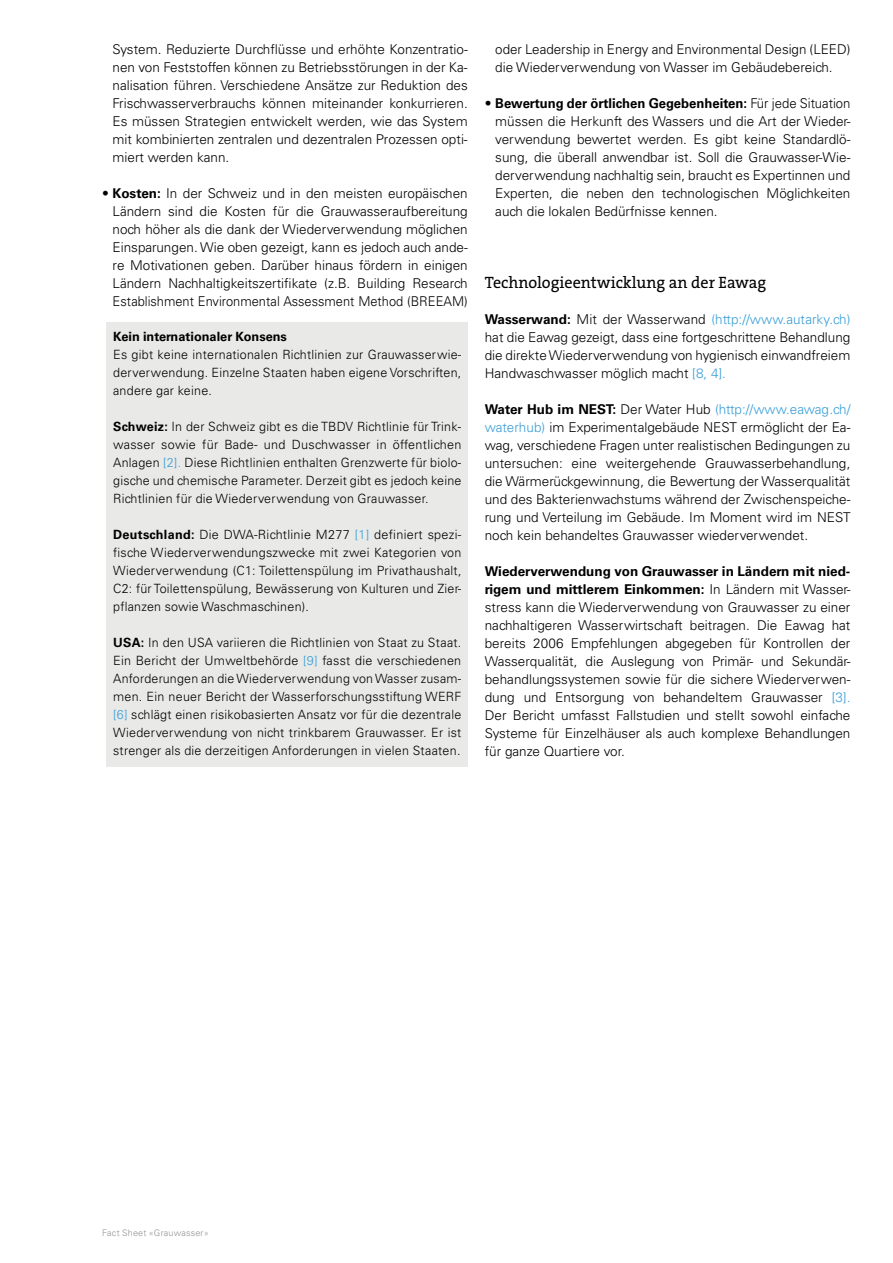
<style>
.page{position:relative;width:893px;height:1263px;background:#fff}
.page>*{position:absolute;margin:0;border:0;box-sizing:border-box;transform-origin:0 0}
.t1{font:16.5px "The Serif B5 Plain";color:#000}
.t2{font:300 13.5px/18px "Univers LT Std";color:#000;text-align:justify}
.t3{font:300 12.75px/18px "Univers LT Std";letter-spacing:.02em;color:#000;text-align:justify}
.t4{font:700 12.75px "Univers LT Std";color:#000}
.t5{font:300 9px "Univers LT Std";letter-spacing:.02em;color:#949290}
.s1{font-weight:700}
.s2{color:#3a9ed7}
</style>
<div class="page">
<div style="left:106px;top:323px;width:362px;height:444px;background:#e9e9e8"></div>
<p class="t2" style="left:113px;top:40px;width:357px">System. Reduzierte Durchflüsse und erhöhte Konzentratio&shy;nen von Feststoffen können zu Betriebsstörungen in der Ka&shy;nalisation führen. Verschiedene Ansätze zur Reduktion des Frischwasserverbrauchs können miteinander konkurrieren.<br>Es müssen Strategien entwickelt werden, wie das System mit kombinierten zentralen und dezentralen Prozessen opti&shy;miert werden kann.</p>
<p class="t2" style="left:113px;top:184px;width:357px;text-indent:-10px">• <span class="s1">Kosten:</span> In der Schweiz und in den meisten europäischen Ländern sind die Kosten für die Grauwasseraufbereitung noch höher als die dank der Wiederverwendung möglichen Einsparungen. Wie oben gezeigt, kann es jedoch auch ande&shy;re Motivationen geben. Darüber hinaus fördern in einigen Ländern Nachhaltigkeitszertifikate (z.B. Building Research Establishment Environmental Assessment Method (BREEAM)</p>
<p class="t4" style="left:113px;top:329px;width:175px">Kein internationaler Konsens</p>
<p class="t3" style="left:113px;top:346px;width:350px">Es gibt keine internationalen Richtlinien zur Grauwasserwie&shy;derverwendung. Einzelne Staaten haben eigene Vorschriften, andere gar keine.</p>
<p class="t3" style="left:113px;top:418px;width:350px"><span class="s1">Schweiz:</span> In der Schweiz gibt es die TBDV Richtlinie für Trink&shy;wasser sowie für Bade- und Duschwasser in öffentlichen Anlagen <span class="s2">[2].</span> Diese Richtlinien enthalten Grenzwerte für biolo&shy;gische und chemische Parameter. Derzeit gibt es jedoch keine Richtlinien für die Wiederverwendung von Grauwasser.</p>
<p class="t3" style="left:113px;top:526px;width:350px"><span class="s1">Deutschland:</span> Die DWA-Richtlinie M277 <span class="s2">[1]</span> definiert spezi&shy;fische Wiederverwendungszwecke mit zwei Kategorien von Wiederverwendung (C1: Toilettenspülung im Privathaushalt, C2: für Toilettenspülung, Bewässerung von Kulturen und Zier&shy;pflanzen sowie Waschmaschinen).</p>
<p class="t3" style="left:113px;top:634px;width:350px"><span class="s1">USA:</span> In den USA variieren die Richtlinien von Staat zu Staat.<br>Ein Bericht der Umweltbehörde <span class="s2">[9]</span> fasst die verschiedenen Anforderungen an die Wiederverwendung von Wasser zusam&shy;men. Ein neuer Bericht der Wasserforschungsstiftung WERF <span class="s2">[6]</span> schlägt einen risikobasierten Ansatz vor für die dezentrale Wiederverwendung von nicht trinkbarem Grauwasser. Er ist strenger als die derzeitigen Anforderungen in vielen Staaten.</p>
<p class="t2" style="left:495px;top:40px;width:357px">oder Leadership in Energy and Environmental Design (LEED) die Wiederverwendung von Wasser im Gebäudebereich.</p>
<p class="t2" style="left:495px;top:94px;width:357px;text-indent:-11px">• <span class="s1">Bewertung der örtlichen Gegebenheiten:</span> Für jede Situation müssen die Herkunft des Wassers und die Art der Wieder&shy;verwendung bewertet werden. Es gibt keine Standardlö&shy;sung, die überall anwendbar ist. Soll die Grauwasser-Wie&shy;derverwendung nachhaltig sein, braucht es Expertinnen und Experten, die neben den technologischen Möglichkeiten auch die lokalen Bedürfnisse kennen.</p>
<p class="t1" style="left:485px;top:274px;width:283px">Technologieentwicklung an der Eawag</p>
<p class="t2" style="left:485px;top:310px;width:367px"><span class="s1">Wasserwand:</span> Mit der Wasserwand <span class="s2">(http://www.autarky.ch) </span>hat die Eawag gezeigt, dass eine fortgeschrittene Behandlung die direkte Wiederverwendung von hygienisch einwandfreiem Handwaschwasser möglich macht <span class="s2">[8, 4].</span></p>
<p class="t2" style="left:485px;top:400px;width:367px"><span class="s1">Water Hub im NEST:</span> Der Water Hub <span class="s2">(http://www.eawag.ch/ waterhub)</span> im Experimentalgebäude NEST ermöglicht der Ea&shy;wag, verschiedene Fragen unter realistischen Bedingungen zu untersuchen: eine weitergehende Grauwasserbehandlung, die Wärmerückgewinnung, die Bewertung der Wasserqualität und des Bakterienwachstums während der Zwischenspeiche&shy;rung und Verteilung im Gebäude. Im Moment wird im NEST noch kein behandeltes Grauwasser wiederverwendet.</p>
<p class="t2" style="left:485px;top:562px;width:367px"><span class="s1">Wiederverwendung von Grauwasser in Ländern mit nied&shy;rigem und mittlerem Einkommen:</span> In Ländern mit Wasser&shy;stress kann die Wiederverwendung von Grauwasser zu einer nachhaltigeren Wasserwirtschaft beitragen. Die Eawag hat bereits 2006 Empfehlungen abgegeben für Kontrollen der Wasserqualität, die Auslegung von Primär- und Sekundär&shy;behandlungssystemen sowie für die sichere Wiederverwen&shy;dung und Entsorgung von behandeltem Grauwasser <span class="s2">[3].<br></span>Der Bericht umfasst Fallstudien und stellt sowohl einfache Systeme für Einzelhäuser als auch komplexe Behandlungen für ganze Quartiere vor.</p>
<p class="t5" style="left:102px;top:1227px;width:108px">Fact Sheet «Grauwasser»</p>
</div>
